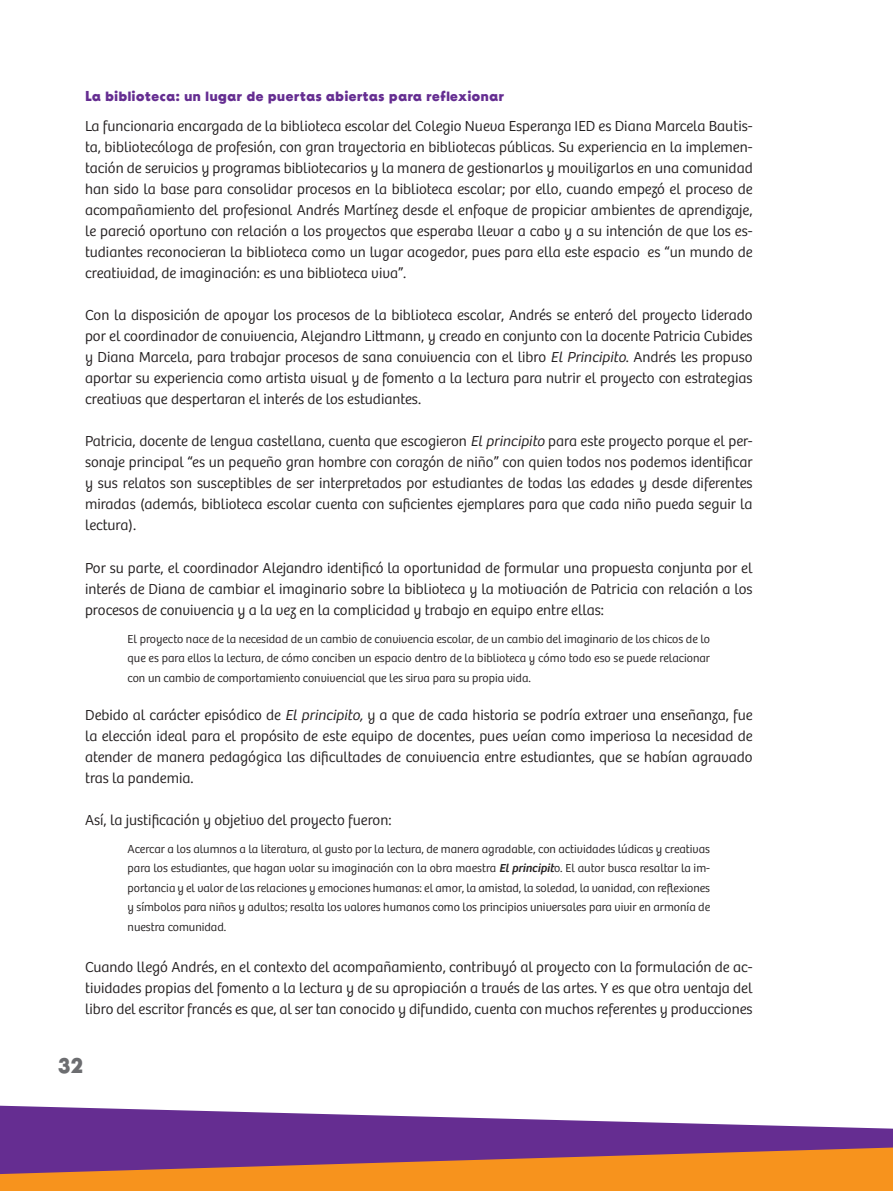
<style>
.page{position:relative;width:893px;height:1191px;background:#fff}
.page>*{position:absolute;margin:0;border:0;box-sizing:border-box;transform-origin:0 0}
.t1{font:700 21px "BD Supper";color:#6c6d70}
.bloque_txt{font:300 15px/21px "Bree";color:#231f20;text-align:justify}
.CONT_1_SUB{font:700 14.4px "BD Supper";color:#652d91}
.txt_cita_extensa{font:300 12px/19.5px "Bree";color:#231f20;text-align:justify}
.s1{font-style:italic}
.s2{font-weight:400;font-style:italic}
</style>
<div class="page">
<svg style="left:0;top:1105px;width:554px;height:15px"></svg>
<svg style="left:0;top:1120px;width:893px;height:71px;background:#a65d62"></svg>
<p class="CONT_1_SUB" style="left:85px;top:87px;width:421px">La biblioteca: un lugar de puertas abiertas para reflexionar</p>
<p class="bloque_txt" style="left:85px;top:116px;width:669px">La funcionaria encargada de la biblioteca escolar del Colegio Nueva Esperanza IED es Diana Marcela Bautis&shy;ta, bibliotecóloga de profesión, con gran trayectoria en bibliotecas públicas. Su experiencia en la implemen&shy;tación de servicios y programas bibliotecarios y la manera de gestionarlos y movilizarlos en una comunidad han sido la base para consolidar procesos en la biblioteca escolar; por ello, cuando empezó el proceso de acompañamiento del profesional Andrés Martínez desde el enfoque de propiciar ambientes de aprendizaje, le pareció oportuno con relación a los proyectos que esperaba llevar a cabo y a su intención de que los es&shy;tudiantes reconocieran la biblioteca como un lugar acogedor, pues para ella este espacio es “un mundo de creatividad, de imaginación: es una biblioteca viva”.</p>
<p class="bloque_txt" style="left:85px;top:305px;width:669px">Con la disposición de apoyar los procesos de la biblioteca escolar, Andrés se enteró del proyecto liderado por el coordinador de convivencia, Alejandro Littmann, y creado en conjunto con la docente Patricia Cubides y Diana Marcela, para trabajar procesos de sana convivencia con el libro <span class="s1">El Principito</span>. Andrés les propuso aportar su experiencia como artista visual y de fomento a la lectura para nutrir el proyecto con estrategias creativas que despertaran el interés de los estudiantes.</p>
<p class="bloque_txt" style="left:85px;top:431px;width:669px">Patricia, docente de lengua castellana, cuenta que escogieron <span class="s1">El principito</span> para este proyecto porque el per&shy;sonaje principal “es un pequeño gran hombre con corazón de niño” con quien todos nos podemos identificar y sus relatos son susceptibles de ser interpretados por estudiantes de todas las edades y desde diferentes miradas (además, biblioteca escolar cuenta con suficientes ejemplares para que cada niño pueda seguir la lectura).</p>
<p class="bloque_txt" style="left:85px;top:557px;width:669px">Por su parte, el coordinador Alejandro identificó la oportunidad de formular una propuesta conjunta por el interés de Diana de cambiar el imaginario sobre la biblioteca y la motivación de Patricia con relación a los procesos de convivencia y a la vez en la complicidad y trabajo en equipo entre ellas:</p>
<p class="txt_cita_extensa" style="left:128px;top:629px;width:584px">El proyecto nace de la necesidad de un cambio de convivencia escolar, de un cambio del imaginario de los chicos de lo que es para ellos la lectura, de cómo conciben un espacio dentro de la biblioteca y cómo todo eso se puede relacionar con un cambio de comportamiento convivencial que les sirva para su propia vida.</p>
<p class="bloque_txt" style="left:85px;top:704px;width:669px">Debido al carácter episódico de <span class="s1">El principito,</span> y a que de cada historia se podría extraer una enseñanza, fue la elección ideal para el propósito de este equipo de docentes, pues veían como imperiosa la necesidad de atender de manera pedagógica las dificultades de convivencia entre estudiantes, que se habían agravado tras la pandemia.</p>
<p class="bloque_txt" style="left:85px;top:809px;width:308px">Así, la justificación y objetivo del proyecto fueron:</p>
<p class="txt_cita_extensa" style="left:128px;top:839px;width:584px">Acercar a los alumnos a la literatura, al gusto por la lectura, de manera agradable, con actividades lúdicas y creativas para los estudiantes, que hagan volar su imaginación con la obra maestra <span class="s2">El principit</span>o. El autor busca resaltar la im&shy;portancia y el valor de las relaciones y emociones humanas: el amor, la amistad, la soledad, la vanidad, con reflexiones y símbolos para niños y adultos; resalta los valores humanos como los principios universales para vivir en armonía de nuestra comunidad.</p>
<p class="bloque_txt" style="left:85px;top:956px;width:669px">Cuando llegó Andrés, en el contexto del acompañamiento, contribuyó al proyecto con la formulación de ac&shy;tividades propias del fomento a la lectura y de su apropiación a través de las artes. Y es que otra ventaja del libro del escritor francés es que, al ser tan conocido y difundido, cuenta con muchos referentes y producciones</p>
<h1 class="t1" style="left:58px;top:1053px;width:28px">32</h1>
</div>
